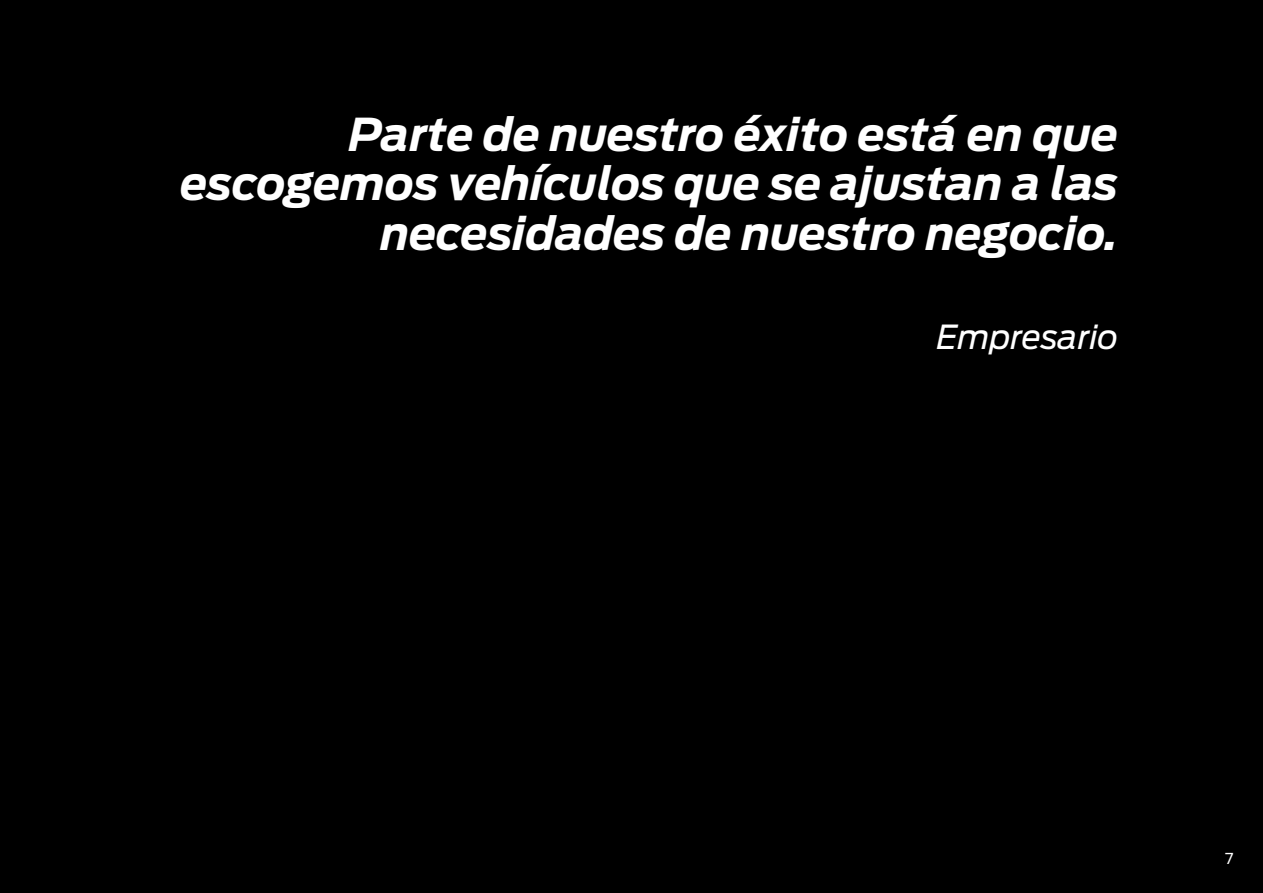
<style>
.page{position:relative;width:1263px;height:893px;background:#000}
.page>*{position:absolute;margin:0;border:0;box-sizing:border-box;transform-origin:0 0}
.t1{font:italic 700 45px/49.5px "Ford Antenna";color:#fff;text-align:right}
.t2{font:italic 33px "Ford Antenna";color:#fff}
.t3{font:15px "Ford Antenna";color:#fff}
</style>
<div class="page">
<p class="t1" style="left:181px;top:105px;width:939px">Parte de nuestro éxito está en que escogemos vehículos que se ajustan a las necesidades de nuestro negocio.</p>
<p class="t2" style="left:937px;top:308px;width:183px">Empresario</p>
<p class="t3" style="left:1225px;top:846px;width:10px">7</p>
</div>
